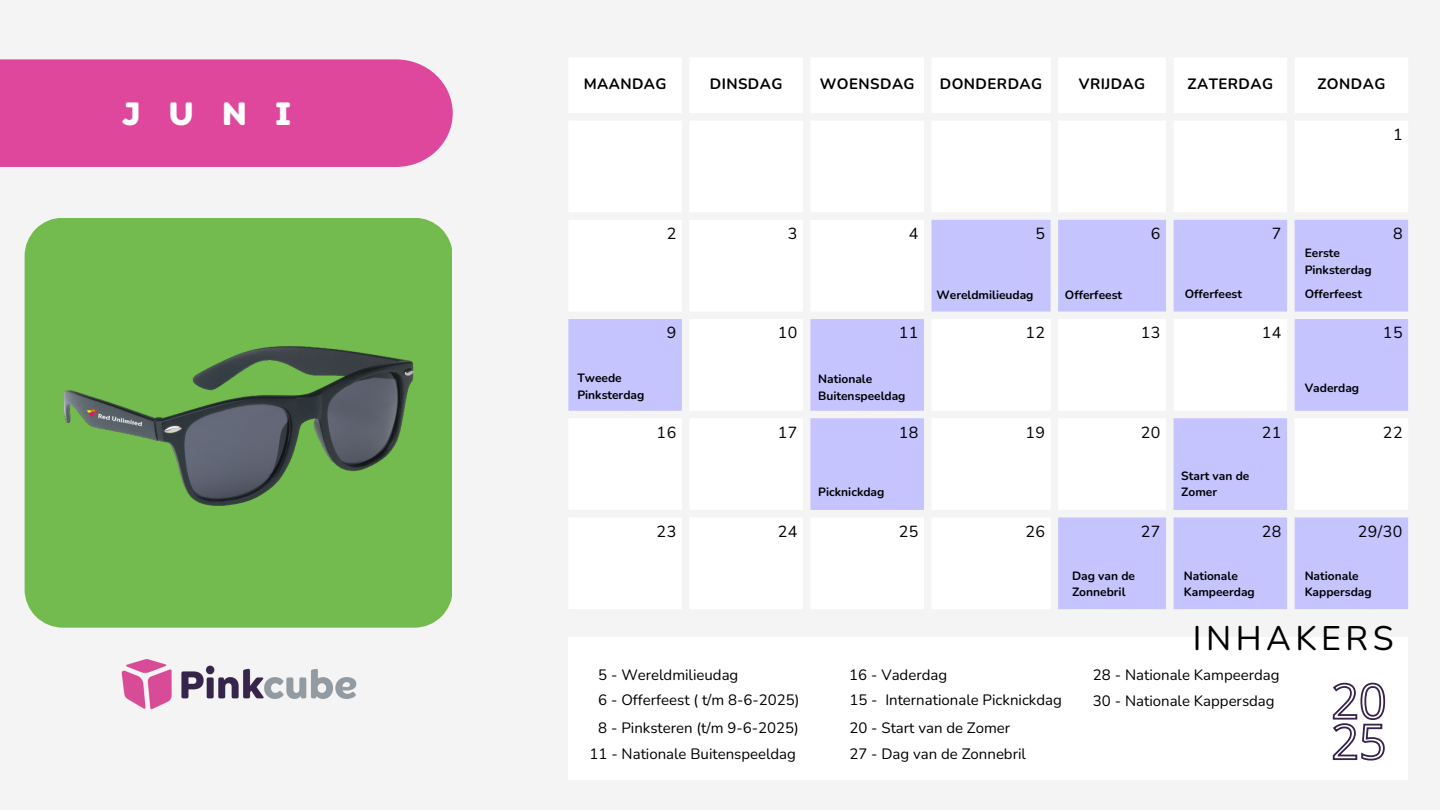
<style>
.page{position:relative;width:1440px;height:810px;background:#f5f4f4}
.page>*{position:absolute;margin:0;border:0;box-sizing:border-box;transform-origin:0 0}
.t1{font:700 34.7px "Goldplay Alt";color:#fff}
.t2{font:34px "Nunito";letter-spacing:.135em;color:#000}
.t3{font:16px "Nunito";letter-spacing:.03em;color:#000}
.t4{font:15px "Nunito";color:#000}
.t5{font:700 15px "Nunito";letter-spacing:.03em;color:#000}
.t6{font:700 12px/16.5px "Nunito";color:#000}
</style>
<div class="page">
<div style="left:0;top:59px;width:453px;height:108px;background:#de479c"></div>
<svg style="left:568px;top:57px;width:840px;height:163px"></svg>
<svg style="left:568px;top:220px;width:840px;height:389px"></svg>
<div style="left:568px;top:637px;width:840px;height:143px;background:#fff"></div>
<div style="left:25px;top:218px;width:427px;height:410px;background:#73bb4e"></div>
<svg style="left:1332px;top:682px;width:54px;height:79px"></svg>
<img style="left:64px;top:347px;width:349px;height:159px">
<img style="left:120px;top:660px;width:237px;height:49px">
<p class="t1" style="left:123px;top:90px;width:170px">JUNI</p>
<h2 class="t5" style="left:584px;top:74px;width:84px">MAANDAG</h2>
<p class="t5" style="left:710px;top:74px;width:74px">DINSDAG</p>
<p class="t5" style="left:820px;top:74px;width:96px">WOENSDAG</p>
<p class="t5" style="left:940px;top:74px;width:104px">DONDERDAG</p>
<p class="t5" style="left:1079px;top:74px;width:68px">VRIJ DAG</p>
<p class="t5" style="left:1188px;top:74px;width:87px">ZATERDAG</p>
<p class="t5" style="left:1317px;top:74px;width:69px">ZONDAG</p>
<p class="t3" style="left:1393px;top:124px;width:11px">1</p>
<p class="t3" style="left:667px;top:223px;width:11px">2</p>
<p class="t3" style="left:788px;top:223px;width:11px">3</p>
<p class="t3" style="left:909px;top:223px;width:11px">4</p>
<p class="t3" style="left:1035px;top:223px;width:11px">5</p>
<p class="t3" style="left:1151px;top:223px;width:11px">6</p>
<p class="t3" style="left:1272px;top:223px;width:11px">7</p>
<p class="t3" style="left:1393px;top:223px;width:11px">8</p>
<p class="t6" style="left:937px;top:287px;width:99px">Wereldmilieudag</p>
<p class="t6" style="left:1305px;top:245px;width:69px">Eerste<br>Pinksterdag</p>
<p class="t6" style="left:1065px;top:287px;width:59px">Offerfeest</p>
<h3 class="t6" style="left:1185px;top:286px;width:59px">Offerfeest</h3>
<h4 class="t6" style="left:1305px;top:286px;width:59px">Offerfeest</h4>
<p class="t6" style="left:577px;top:370px;width:69px">Tweede<br>Pinksterdag</p>
<p class="t3" style="left:667px;top:322px;width:11px">9</p>
<p class="t3" style="left:778px;top:322px;width:21px">10</p>
<p class="t3" style="left:899px;top:322px;width:21px">11</p>
<p class="t3" style="left:1025px;top:322px;width:21px">12</p>
<p class="t3" style="left:1141px;top:322px;width:21px">13</p>
<p class="t3" style="left:1262px;top:322px;width:21px">14</p>
<p class="t3" style="left:1383px;top:322px;width:21px">15</p>
<h4 class="t6" style="left:818px;top:371px;width:89px">Nationale<br>Buitenspeeldag</h4>
<p class="t6" style="left:1305px;top:379px;width:56px">Vaderdag</p>
<p class="t3" style="left:657px;top:421px;width:21px">16</p>
<p class="t3" style="left:778px;top:421px;width:21px">17</p>
<p class="t3" style="left:899px;top:421px;width:21px">18</p>
<p class="t3" style="left:1025px;top:421px;width:21px">19</p>
<p class="t3" style="left:1141px;top:421px;width:21px">20</p>
<p class="t3" style="left:1262px;top:421px;width:21px">21</p>
<p class="t3" style="left:1383px;top:421px;width:21px">22</p>
<h4 class="t6" style="left:818px;top:484px;width:68px">Picknickdag</h4>
<p class="t6" style="left:1181px;top:467px;width:70px">Start van de<br>Zomer</p>
<p class="t3" style="left:657px;top:521px;width:21px">23</p>
<p class="t3" style="left:778px;top:521px;width:21px">24</p>
<p class="t3" style="left:899px;top:521px;width:21px">25</p>
<p class="t3" style="left:1025px;top:521px;width:21px">26</p>
<p class="t3" style="left:1141px;top:521px;width:21px">27</p>
<p class="t3" style="left:1262px;top:521px;width:21px">28</p>
<p class="t3" style="left:1358px;top:521px;width:46px">29/30</p>
<p class="t6" style="left:1072px;top:568px;width:65px">Dag van de<br>Zonnebril</p>
<p class="t6" style="left:1184px;top:568px;width:72px">Nationale<br>Kampeerdag</p>
<p class="t2" style="left:1193px;top:616px;width:202px">INHAKERS</p>
<h4 class="t6" style="left:1305px;top:568px;width:56px">Nationale</h4>
<h4 class="t6" style="left:1305px;top:584px;width:69px">Kappersdag</h4>
<p class="t4" style="left:598px;top:664px;width:142px">5 - Wereldmilieudag</p>
<p class="t4" style="left:598px;top:690px;width:203px">6 - Offerfeest ( t/m 8-6-2025)</p>
<h4 class="t4" style="left:598px;top:718px;width:202px">8 - Pinksteren (t/m 9-6-2025)</h4>
<h4 class="t4" style="left:590px;top:743px;width:208px">11 - Nationale Buitenspeeldag</h4>
<p class="t4" style="left:849px;top:664px;width:99px">16 - Vaderdag</p>
<h4 class="t4" style="left:849px;top:690px;width:214px">15 - Internationale Picknickdag</h4>
<p class="t4" style="left:849px;top:718px;width:162px">20 - Start van de Zomer</p>
<p class="t4" style="left:849px;top:743px;width:178px">27 - Dag van de Zonnebril</p>
<p class="t4" style="left:1093px;top:664px;width:188px">28 - Nationale Kampeerdag</p>
<h4 class="t4" style="left:1093px;top:690px;width:183px">30 - Nationale Kappersdag</h4>
</div>
